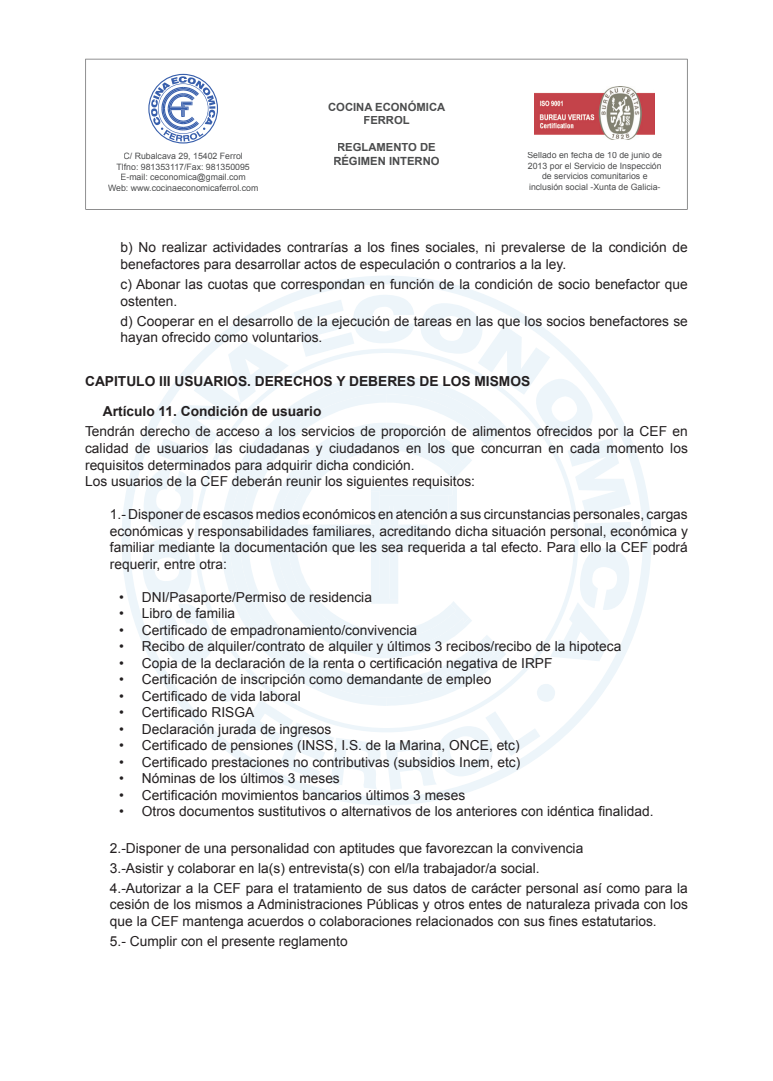
<style>
.page{position:relative;width:773px;height:1081px;background:#fff}
.page>*{position:absolute;margin:0;border:0;box-sizing:border-box;transform-origin:0 0}
.t1{font:13.75px/16.5px "Arial";color:#231f20}
.t2{font:700 13.75px "Arial";color:#231f20}
.t3{font:700 11.25px/13.5px "Arial";color:#4b4c4d;text-align:center}
.t4{font:8.75px/10.5px "Arial";color:#4b4c4d;text-align:center}
</style>
<div class="page">
<svg style="left:122px;top:276px;width:529px;height:529px"></svg>
<svg style="left:142px;top:295px;width:489px;height:495px"></svg>
<svg style="left:85px;top:59px;width:602px;height:151px"></svg>
<p class="t4" style="left:108px;top:151px;width:152px">C/ Rubalcava 29, 15402 Ferrol<br>Tlfno: 981353117/Fax: 981350095<br>E-mail: ceconomica@gmail.com<br>Web: www.cocinaeconomicaferrol.com</p>
<p class="t3" style="left:328px;top:100px;width:119px">COCINA ECONÓMICA<br>FERROL</p>
<p class="t3" style="left:333px;top:141px;width:108px">REGLAMENTO DE<br>RÉGIMEN INTERNO</p>
<p class="t4" style="left:527px;top:150px;width:136px">Sellado en fecha de 10 de junio de<br>2013 por el Servicio de Inspección de servicios comunitarios e inclusión social -Xunta de Galicia-</p>
<p class="t1" style="left:120px;top:239px;width:568px">b) No realizar actividades contrarías a los fines sociales, ni prevalerse de la condición de benefactores para desarrollar actos de especulación o contrarios a la ley.</p>
<p class="t1" style="left:120px;top:276px;width:568px">c) Abonar las cuotas que correspondan en función de la condición de socio benefactor que ostenten.</p>
<p class="t1" style="left:120px;top:312px;width:568px">d) Cooperar en el desarrollo de la ejecución de tareas en las que los socios benefactores se hayan ofrecido como voluntarios.</p>
<p class="t2" style="left:85px;top:373px;width:446px">CAPITULO III USUARIOS. DERECHOS Y DEBERES DE LOS MISMOS</p>
<p class="t2" style="left:103px;top:404px;width:220px">Artículo 11. Condición de usuario</p>
<p class="t1" style="left:85px;top:423px;width:604px">Tendrán derecho de acceso a los servicios de proporción de alimentos ofrecidos por la CEF en calidad de usuarios las ciudadanas y ciudadanos en los que concurran en cada momento los requisitos determinados para adquirir dicha condición.<br>Los usuarios de la CEF deberán reunir los siguientes requisitos:</p>
<p class="t1" style="left:110px;top:506px;width:579px;text-align:justify">1.- Disponer de escasos medios económicos en atención a sus circunstancias personales, cargas económicas y responsabilidades familiares, acreditando dicha situación personal, económica y familiar mediante la documentación que les sea requerida a tal efecto. Para ello la CEF podrá requerir, entre otra:</p>
<p class="t1" style="left:119px;top:588px;width:254px">• DNI/Pasaporte/Permiso de residencia</p>
<p class="t1" style="left:119px;top:605px;width:117px">• Libro de familia</p>
<p class="t1" style="left:119px;top:621px;width:299px">• Certificado de empadronamiento/convivencia</p>
<p class="t1" style="left:119px;top:638px;width:503px">• Recibo de alquiler/contrato de alquiler y últimos 3 recibos/recibo de la hipoteca</p>
<p class="t1" style="left:119px;top:654px;width:434px">• Copia de la declaración de la renta o certificación negativa de IRPF</p>
<p class="t1" style="left:119px;top:671px;width:373px">• Certificación de inscripción como demandante de empleo</p>
<p class="t1" style="left:119px;top:687px;width:183px">• Certificado de vida laboral</p>
<p class="t1" style="left:119px;top:704px;width:136px">• Certificado RISGA</p>
<p class="t1" style="left:119px;top:720px;width:214px">• Declaración jurada de ingresos</p>
<p class="t1" style="left:119px;top:737px;width:402px">• Certificado de pensiones (INSS, I.S. de la Marina, ONCE, etc)</p>
<p class="t1" style="left:119px;top:753px;width:402px">• Certificado prestaciones no contributivas (subsidios Inem, etc)</p>
<p class="t1" style="left:119px;top:770px;width:222px">• Nóminas de los últimos 3 meses</p>
<p class="t1" style="left:119px;top:786px;width:347px">• Certificación movimientos bancarios últimos 3 meses</p>
<p class="t1" style="left:119px;top:803px;width:535px">• Otros documentos sustitutivos o alternativos de los anteriores con idéntica finalidad.</p>
<p class="t1" style="left:110px;top:838px;width:579px;line-height:20px">2.-Disponer de una personalidad con aptitudes que favorezcan la convivencia<br>3.-Asistir y colaborar en la(s) entrevista(s) con el/la trabajador/a social.<br>4.-Autorizar a la CEF para el tratamiento de sus datos de carácter personal así como para la</p>
<p class="t1" style="left:110px;top:896px;width:579px">cesión de los mismos a Administraciones Públicas y otros entes de naturaleza privada con los que la CEF mantenga acuerdos o colaboraciones relacionados con sus fines estatutarios.</p>
<p class="t1" style="left:110px;top:932px;width:239px">5.- Cumplir con el presente reglamento</p>
</div>
